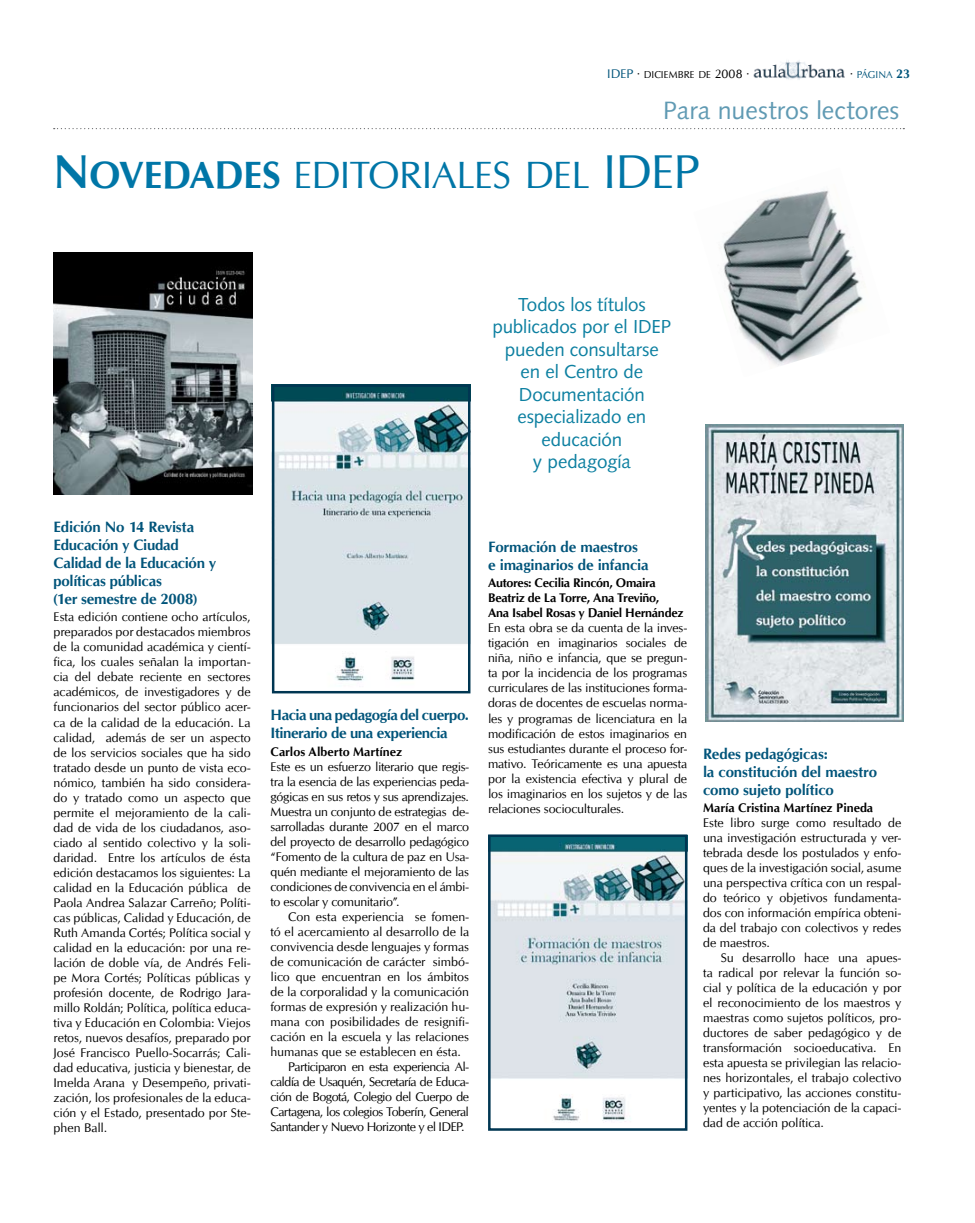
<style>
.page{position:relative;width:975px;height:1223px;background:#fff}
.page>*{position:absolute;margin:0;border:0;box-sizing:border-box;transform-origin:0 0}
.t1{font:38px "CG Omega SC800";letter-spacing:-.02em;color:#0076a7}
.t2{font:25px "Syntax";letter-spacing:.005em;color:#609ab3}
.t3{font:18.75px/22.5px "Syntax";letter-spacing:-.005em;color:#0d80a1;text-align:center}
.t4{font:700 15px/18px "CG Omega";letter-spacing:-.015em;color:#00547a}
.t5{font:12.5px/15px "CG Omega";letter-spacing:-.01em;color:#000;text-align:justify}
.t6{font:700 12.5px/15px "CG Omega";letter-spacing:-.015em;color:#000}
.t7{font:12.5px "CG Omega";letter-spacing:-.04em;color:#000}
.t8{font:12.5px "CG Omega";letter-spacing:-.035em;color:#000}
.t9{font:12.5px "CG Omega";letter-spacing:-.045em;color:#000}
.t10{font:10px "CG Omega SC800";color:#000}
.t11{font:10px "CG Omega SC800";color:#00547a}
.s1{font-size:12.5px;color:#00547a}
.s2{font-size:12.5px}
.s3{font-size:12.5px;color:#000}
.s4{font-family:"CG Omega Bold SC800";font-size:12.5px}
.s5{font-family:"CG Omega Bold SC800";font-size:47.5px}
.s6{font-family:"CG Omega Bold SC800"}
.s7{font-size:47.5px}
</style>
<div class="page">
<img style="left:723px;top:190px;width:140px;height:176px">
<svg style="left:54px;top:128px;width:850px;height:1px"></svg>
<img style="left:705px;top:424px;width:198px;height:297px">
<img style="left:275px;top:387px;width:192px;height:294px">
<div style="left:272px;top:384px;width:198px;height:309px;border:2px solid #003652"></div>
<img style="left:492px;top:838px;width:191px;height:285px">
<div style="left:488px;top:834px;width:199px;height:296px;border:3px solid #003652"></div>
<img style="left:753px;top:60px;width:91px;height:20px">
<img style="left:53px;top:252px;width:199px;height:242px">
<p class="t10" style="left:607px;top:68px;width:144px"><span class="s1">IDEP</span> <span class="s2">·</span> DICIEMBRE DE <span class="s2">2008 ·</span></p>
<p class="t11" style="left:849px;top:68px;width:62px"><span class="s3">·</span> PÁGI NA <span class="s4">23</span></p>
<h2 class="t2" style="left:663px;top:96px;width:238px">Para nuestros lectores</h2>
<h1 class="t1" style="left:53px;top:152px;width:648px"><span class="s5">N</span> <span class="s6">OVEDADES</span> EDITORIALES DE L <span class="s7">IDEP</span></h1>
<p class="t4" style="left:54px;top:518px;width:164px">Edición No 14 Revista<br>Educación y Ciudad<br>Calidad de la Educación y políticas públicas<br>(1er semestre de 2008)</p>
<p class="t5" style="left:53px;top:610px;width:199px">Esta edición contiene ocho artículos, preparados por destacados miembros de la comunidad académica y cientí&shy;fica, los cuales señalan la importan&shy;cia del debate reciente en sectores académicos, de investigadores y de funcionarios del sector público acer&shy;ca de la calidad de la educación. La calidad, además de ser un aspecto de los servicios sociales que ha sido tratado desde un punto de vista eco&shy;nómico, también ha sido considera&shy;do y tratado como un aspecto que permite el mejoramiento de la cali&shy;dad de vida de los ciudadanos, aso&shy;ciado al sentido colectivo y la soli&shy;daridad. Entre los artículos de ésta edición destacamos los siguientes: La calidad en la Educación pública de Paola Andrea Salazar Carreño; Políti&shy;cas públicas, Calidad y Educación, de Ruth Amanda Cortés; Política social y calidad en la educación: por una re&shy;lación de doble vía, de Andrés Feli&shy;pe Mora Cortés; Políticas públicas y profesión docente, de Rodrigo Jara&shy;millo Roldán; Política, política educa&shy;tiva y Educación en Colombia: Viejos retos, nuevos desafíos, preparado por José Francisco Puello-Socarrás; Cali&shy;dad educativa, justicia y bienestar, de Imelda Arana y Desempeño, privati&shy;zación, los profesionales de la educa&shy;ción y el Estado, presentado por Ste&shy;phen Ball.</p>
<h3 class="t3" style="left:492px;top:293px;width:180px">Todos los títulos publicados por el IDEP pueden consultarse<br>en el Centro de<br>Documentación especializado en educación<br>y pedagogía</h3>
<p class="t4" style="left:270px;top:706px;width:200px">Hacia una pedagogía del cuerpo.<br>Itinerario de una experiencia</p>
<p class="t6" style="left:270px;top:744px;width:133px">Carlos Alberto Martínez</p>
<p class="t5" style="left:270px;top:759px;width:200px">Este es un esfuerzo literario que regis&shy;tra la esencia de las experiencias peda&shy;gógicas en sus retos y sus aprendizajes.<br>Muestra un conjunto de estrategias de&shy;sarrolladas durante 2007 en el marco del proyecto de desarrollo pedagógico “Fomento de la cultura de paz en Usa&shy;quén mediante el mejoramiento de las condiciones de convivencia en el ámbi&shy;to escolar y comunitario”.</p>
<p class="t5" style="left:288px;top:909px;width:182px">Con esta experiencia se fomen-</p>
<p class="t5" style="left:270px;top:924px;width:200px">tó el acercamiento al desarrollo de la</p>
<p class="t5" style="left:270px;top:939px;width:200px">convivencia desde lenguajes y formas</p>
<p class="t5" style="left:270px;top:954px;width:200px">de comunicación de carácter simbó-</p>
<p class="t5" style="left:270px;top:969px;width:200px">lico que encuentran en los ámbitos</p>
<p class="t5" style="left:270px;top:984px;width:200px">de la corporalidad y la comunicación</p>
<p class="t5" style="left:270px;top:999px;width:200px">formas de expresión y realización hu-</p>
<p class="t5" style="left:270px;top:1014px;width:200px">mana con posibilidades de resignifi-</p>
<p class="t5" style="left:270px;top:1029px;width:200px">cación en la escuela y las relaciones</p>
<p class="t5" style="left:270px;top:1044px;width:192px">humanas que se establecen en ésta.</p>
<p class="t7" style="left:288px;top:1059px;width:182px">Participaron en esta experiencia Al-</p>
<p class="t8" style="left:270px;top:1074px;width:200px">caldía de Usaquén, Secretaría de Educa-</p>
<p class="t7" style="left:270px;top:1089px;width:200px">ción de Bogotá, Colegio del Cuerpo de</p>
<p class="t7" style="left:270px;top:1104px;width:200px">Cartagena, los colegios Toberín, General</p>
<p class="t9" style="left:270px;top:1119px;width:196px">Santander y Nuevo Horizonte y el IDEP.</p>
<p class="t4" style="left:488px;top:538px;width:162px">Formación de maestros e imaginarios de infancia</p>
<p class="t6" style="left:488px;top:575px;width:197px">Autores: Cecilia Rincón, Omaira<br>Beatriz de La Torre, Ana Treviño,<br>Ana Isabel Rosas y Daniel Hernández</p>
<p class="t5" style="left:488px;top:621px;width:201px">En esta obra se da cuenta de la inves&shy;tigación en imaginarios sociales de niña, niño e infancia, que se pregun&shy;ta por la incidencia de los programas curriculares de las instituciones forma&shy;doras de docentes de escuelas norma&shy;les y programas de licenciatura en la modificación de estos imaginarios en sus estudiantes durante el proceso for&shy;mativo. Teóricamente es una apuesta por la existencia efectiva y plural de los imaginarios en los sujetos y de las relaciones socioculturales.</p>
<p class="t4" style="left:703px;top:744px;width:175px">Redes pedagógicas:<br>la constitución del maestro como sujeto político</p>
<p class="t6" style="left:703px;top:800px;width:172px">María Cristina Martínez Pineda</p>
<p class="t5" style="left:703px;top:815px;width:200px">Este libro surge como resultado de una investigación estructurada y ver&shy;tebrada desde los postulados y enfo&shy;ques de la investigación social, asume una perspectiva crítica con un respal&shy;do teórico y objetivos fundamenta&shy;dos con información empírica obteni&shy;da del trabajo con colectivos y redes de maestros.</p>
<p class="t5" style="left:703px;top:950px;width:200px;text-indent:18px">Su desarrollo hace una apues&shy;ta radical por relevar la función so&shy;cial y política de la educación y por el reconocimiento de los maestros y maestras como sujetos políticos, pro&shy;ductores de saber pedagógico y de transformación socioeducativa. En esta apuesta se privilegian las relacio&shy;nes horizontales, el trabajo colectivo y participativo, las acciones constitu&shy;yentes y la potenciación de la capaci&shy;dad de acción política.</p>
</div>
